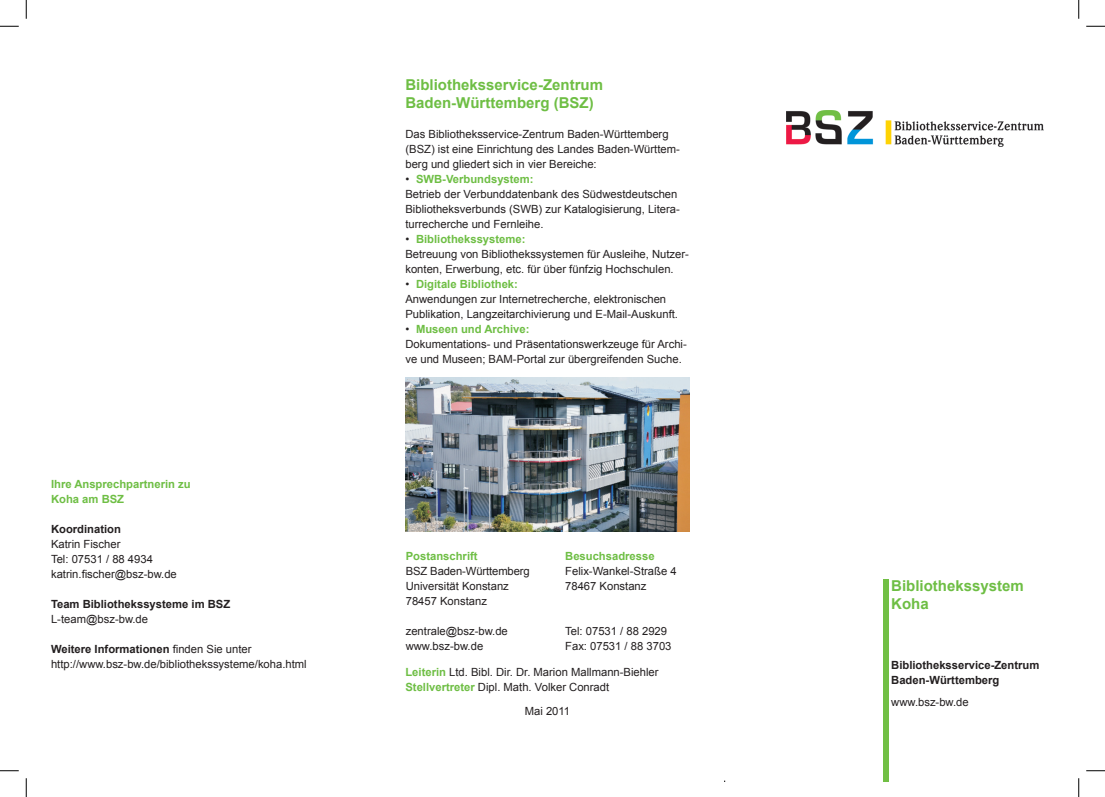
<style>
.page{position:relative;width:1105px;height:797px;background:#fff}
.page>*{position:absolute;margin:0;border:0;box-sizing:border-box;transform-origin:0 0}
.t1{font:700 15px/17.5px "Arial";color:#6ebe44}
.t2{font:11.25px/15px "Arial";color:#231f20}
.t3{font:700 11.25px/15px "Arial";color:#231f20}
.t4{font:700 11.25px/15px "Arial";color:#6ebe44}
.s1{font-weight:700}
.s2{font-weight:700;color:#6ebe44}
</style>
<div class="page">
<div style="left:883px;top:579px;width:5px;height:202px;background:#71bf44"></div>
<img style="left:406px;top:377px;width:283px;height:154px">
<img style="left:786px;top:110px;width:257px;height:36px">
<svg style="left:0;top:25px;width:19px;height:2px"></svg>
<svg style="left:1086px;top:25px;width:19px;height:2px"></svg>
<svg style="left:0;top:770px;width:19px;height:1px"></svg>
<svg style="left:1086px;top:770px;width:19px;height:1px"></svg>
<svg style="left:25px;top:0;width:2px;height:19px"></svg>
<svg style="left:25px;top:778px;width:2px;height:19px"></svg>
<svg style="left:1078px;top:0;width:1px;height:19px"></svg>
<svg style="left:1078px;top:778px;width:1px;height:19px"></svg>
<p class="t4" style="left:51px;top:477px;width:141px">Ihre Ansprechpartnerin zu<br>Koha am BSZ</p>
<p class="t3" style="left:51px;top:522px;width:71px">Koordination</p>
<p class="t2" style="left:51px;top:537px;width:127px">Katrin Fischer<br>Tel: 07531 / 88 4934 katrin.fischer@bsz-bw.de</p>
<p class="t3" style="left:51px;top:597px;width:181px">Team Bibliothekssysteme im BSZ</p>
<p class="t2" style="left:51px;top:612px;width:99px">L-team@bsz-bw.de</p>
<p class="t2" style="left:51px;top:642px;width:257px"><span class="s1">Weitere Informationen</span> finden Sie unter http://www.bsz-bw.de/bibliothekssysteme/koha.html</p>
<h1 class="t1" style="left:405px;top:77px;width:199px">Bibliotheksservice-Zentrum<br>Baden-Württemberg (BSZ)</h1>
<p class="t2" style="left:405px;top:126px;width:276px">Das Bibliotheksservice-Zentrum Baden-Württemberg (BSZ) ist eine Einrichtung des Landes Baden-Württem&shy;berg und gliedert sich in vier Bereiche:</p>
<p class="t2" style="left:405px;top:171px;width:276px">• <span class="s2">SWB-Verbundsystem:<br></span>Betrieb der Verbunddatenbank des Südwestdeutschen Bibliotheksverbunds (SWB) zur Katalogisierung, Litera&shy;turrecherche und Fernleihe.</p>
<p class="t2" style="left:405px;top:231px;width:285px">• <span class="s2">Bibliothekssysteme:<br></span>Betreuung von Bibliothekssystemen für Ausleihe, Nutzer&shy;konten, Erwerbung, etc. für über fünfzig Hochschulen.</p>
<p class="t2" style="left:405px;top:276px;width:274px">• <span class="s2">Digitale Bibliothek:<br></span>Anwendungen zur Internetrecherche, elektronischen<br>Publikation, Langzeitarchivierung und E-Mail-Auskunft.</p>
<p class="t2" style="left:405px;top:321px;width:283px">• <span class="s2">Museen und Archive:<br></span>Dokumentations- und Präsentationswerkzeuge für Archi&shy;ve und Museen; BAM-Portal zur übergreifenden Suche.</p>
<p class="t4" style="left:406px;top:549px;width:73px">Postanschrift</p>
<p class="t2" style="left:406px;top:563px;width:126px">BSZ Baden-Württemberg<br>Universität Konstanz<br>78457 Konstanz</p>
<p class="t2" style="left:406px;top:623px;width:104px">zentrale@bsz-bw.de www.bsz-bw.de</p>
<p class="t4" style="left:565px;top:549px;width:91px">Besuchsadresse</p>
<p class="t2" style="left:565px;top:563px;width:113px">Felix-Wankel-Straße 4<br>78467 Konstanz</p>
<p class="t2" style="left:565px;top:623px;width:108px">Tel: 07531 / 88 2929<br>Fax: 07531 / 88 3703</p>
<p class="t2" style="left:405px;top:665px;width:255px"><span class="s2">Leiterin</span> Ltd. Bibl. Dir. Dr. Marion Mallmann-Biehler<br><span class="s2">Stellvertreter</span> Dipl. Math. Volker Conradt</p>
<p class="t2" style="left:525px;top:703px;width:47px">Mai 2011</p>
<h1 class="t1" style="left:891px;top:577px;width:134px">Bibliothekssystem<br>Koha</h1>
<p class="t3" style="left:891px;top:657px;width:150px">Bibliotheksservice-Zentrum<br>Baden-Württemberg</p>
<p class="t2" style="left:891px;top:694px;width:79px">www.bsz-bw.de</p>
</div>
